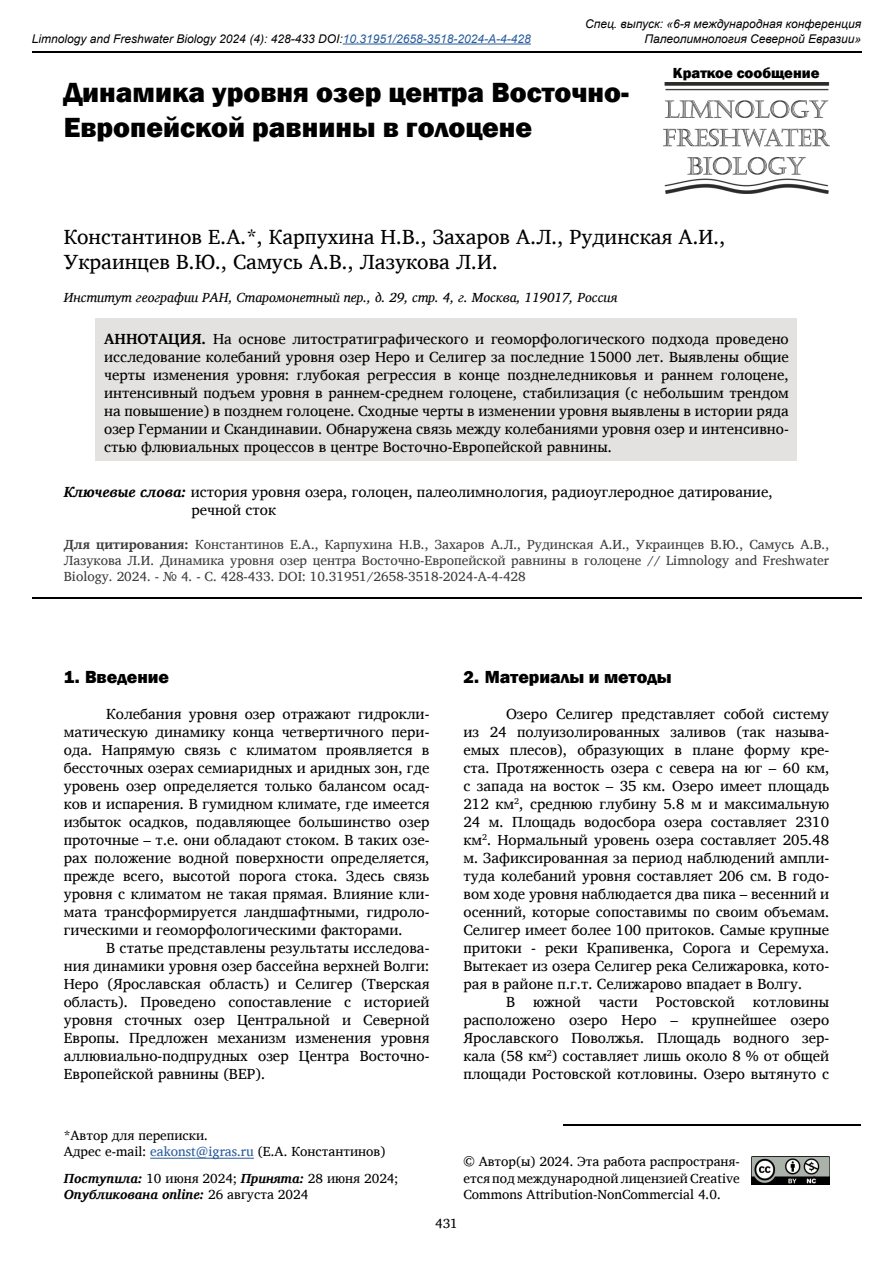
<style>
.page{position:relative;width:893px;height:1263px;background:#fff}
.page>*{position:absolute;margin:0;border:0;box-sizing:border-box;transform-origin:0 0}
.t1{font:800 28.5px/34.2px "Franklin Gothic";color:#000}
.t2{font:21px/25.2px "Charis SIL";color:#000}
.t3{font:800 18px "Franklin Gothic";color:#000}
.t4{font:15px/18px "Charis SIL";color:#000;text-align:justify}
.t5{font:800 15px "Franklin Gothic";color:#000}
.t6{font:13.5px/16.2px "Charis SIL";color:#3c3c3b;text-align:justify}
.t7{font:13.5px/16.2px "Charis SIL";color:#000;text-align:justify}
.t8{font:italic 13.5px "Charis SIL";color:#000}
.t9{font:italic 700 13.5px/16.2px "Charis SIL";color:#000}
.t10{font:italic 12px/14.4px "Arial";color:#000;text-align:right}
.s1{color:#275b9b}
.s2{font-weight:700}
.s3{font-weight:700;font-style:italic}
.s4{font-weight:400;font-style:normal}
</style>
<div class="page">
<hr style="left:32px;top:51px;width:829px;height:2px;background:#000">
<hr style="left:563px;top:1124px;width:298px;height:1px;background:#000">
<img style="left:663px;top:82px;width:166px;height:112px">
<img style="left:751px;top:1157px;width:78px;height:27px">
<hr style="left:343px;top:44px;width:188px;height:1px;background:#275b9b">
<div style="left:96px;top:318px;width:701px;height:143px;background:#e3e2e1"></div>
<hr style="left:150px;top:1158px;width:104px;height:1px;background:#275b9b">
<hr style="left:32px;top:597px;width:829px;height:2px;background:#000">
<p class="t10" style="left:585px;top:17px;width:277px">Спец. выпуск: «6-я международная конференция<br>Палеолимнология Северной Евразии»</p>
<h1 class="t1" style="left:64px;top:76px;width:567px">Динамика уровня озер центра Восточно-<br>Европейской равнины в голоцене</h1>
<p class="t10" style="left:32px;top:32px;width:500px">Limnology and Freshwater Biology 2024 (4): 428-433 DOI:<span class="s1">10.31951/2658-3518-2024-A-4-428</span></p>
<p class="t5" style="left:673px;top:63px;width:148px">Краткое сообщение</p>
<h2 class="t2" style="left:64px;top:224px;width:663px">Константинов Е.А.*, Карпухина Н.В., Захаров А.Л., Рудинская А.И.,<br>Украинцев В.Ю., Самусь А.В., Лазукова Л.И.</h2>
<p class="t8" style="left:64px;top:289px;width:555px">Институт географии РАН, Старомонетный пер., д. 29, стр. 4, г. Москва, 119017, Россия</p>
<p class="t4" style="left:104px;top:330px;width:686px"><span class="s2">АННОТАЦИЯ.</span> На основе литостратиграфического и геоморфологического подхода проведено исследование колебаний уровня озер Неро и Селигер за последние 15000 лет. Выявлены общие черты изменения уровня: глубокая регрессия в конце позднеледниковья и раннем голоцене, интенсивный подъем уровня в раннем-среднем голоцене, стабилизация (с небольшим трендом на повышение) в позднем голоцене. Сходные черты в изменении уровня выявлены в истории ряда озер Германии и Скандинавии. Обнаружена связь между колебаниями уровня озер и интенсивно&shy;стью флювиальных процессов в центре Восточно-Европейской равнины.</p>
<p class="t4" style="left:191px;top:482px;width:583px;text-indent:-128px"><span class="s3">Ключевые слова:</span> история уровня озера, голоцен, палеолимнология, радиоуглеродное датирование, речной сток</p>
<p class="t6" style="left:64px;top:536px;width:767px"><span class="s2">Для цитирования:</span> Константинов Е.А., Карпухина Н.В., Захаров А.Л., Рудинская А.И., Украинцев В.Ю., Самусь А.В., Лазукова Л.И. Динамика уровня озер центра Восточно-Европейской равнины в голоцене // Limnology and Freshwater Biology. 2024. - № 4. - С. 428-433. DOI: 10.31951/2658-3518-2024-A-4-428</p>
<p class="t3" style="left:64px;top:666px;width:107px">1. Введение</p>
<p class="t4" style="left:64px;top:705px;width:367px;text-indent:43px">Колебания уровня озер отражают гидрокли&shy;матическую динамику конца четвертичного пери&shy;ода. Напрямую связь с климатом проявляется в бессточных озерах семиаридных и аридных зон, где уровень озер определяется только балансом осад&shy;ков и испарения. В гумидном климате, где имеется избыток осадков, подавляющее большинство озер проточные – т.е. они обладают стоком. В таких озе&shy;рах положение водной поверхности определяется, прежде всего, высотой порога стока. Здесь связь уровня с климатом не такая прямая. Влияние кли&shy;мата трансформируется ландшафтными, гидроло&shy;гическими и геоморфологическими факторами.</p>
<p class="t4" style="left:64px;top:939px;width:367px;text-indent:43px">В статье представлены результаты исследова&shy;ния динамики уровня озер бассейна верхней Волги:<br>Неро (Ярославская область) и Селигер (Тверская область). Проведено сопоставление с историей уровня сточных озер Центральной и Северной Европы. Предложен механизм изменения уровня аллювиально-подпрудных озер Центра Восточно-Европейской равнины (ВЕР).</p>
<p class="t7" style="left:64px;top:1127px;width:323px">*Автор для переписки.<br>Адрес e-mail: <span class="s1">eakonst@igras.ru</span> (Е.А. Константинов)</p>
<p class="t9" style="left:64px;top:1170px;width:336px">Поступила: <span class="s4">10 июня 2024;</span> Принята: <span class="s4">28 июня 2024;<br></span>Опубликована online: <span class="s4">26 августа 2024</span></p>
<p class="t3" style="left:463px;top:666px;width:210px">2. Материалы и методы</p>
<p class="t4" style="left:463px;top:705px;width:367px;text-indent:43px">Озеро Селигер представляет собой систему из 24 полуизолированных заливов (так называ&shy;емых плесов), образующих в плане форму кре&shy;ста. Протяженность озера с севера на юг – 60 км, с запада на восток – 35 км. Озеро имеет площадь 212 км<sup>2</sup>, среднюю глубину 5.8 м и максимальную 24 м. Площадь водосбора озера составляет 2310 км<sup>2</sup>. Нормальный уровень озера составляет 205.48 м. Зафиксированная за период наблюдений ампли&shy;туда колебаний уровня составляет 206 см. В годо&shy;вом ходе уровня наблюдается два пика – весенний и осенний, которые сопоставимы по своим объемам.<br>Селигер имеет более 100 притоков. Самые крупные притоки - реки Крапивенка, Сорога и Серемуха.<br>Вытекает из озера Селигер река Селижаровка, кото&shy;рая в районе п.г.т. Селижарово впадает в Волгу.</p>
<p class="t4" style="left:463px;top:993px;width:367px;text-indent:43px">В южной части Ростовской котловины расположено озеро Неро – крупнейшее озеро Ярославского Поволжья. Площадь водного зер&shy;кала (58 км<sup>2</sup>) составляет лишь около 8 % от общей площади Ростовской котловины. Озеро вытянуто с</p>
<p class="t7" style="left:463px;top:1154px;width:278px">© Автор(ы) 2024. Эта работа распространя&shy;ется под международной лицензией Creative Commons Attribution-NonCommercial 4.0.</p>
<p class="t7" style="left:435px;top:1215px;width:24px">431</p>
</div>
